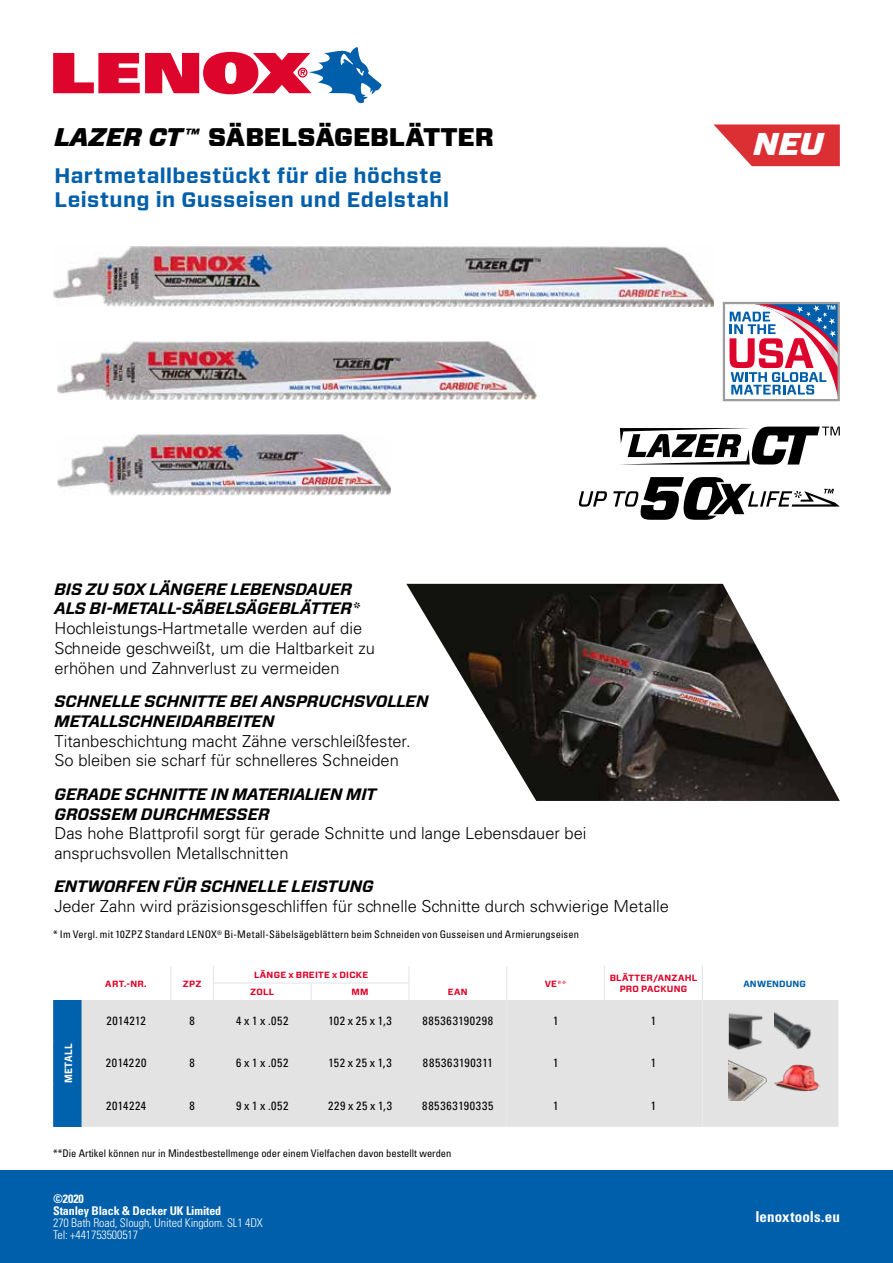
<style>
.page{position:relative;width:893px;height:1263px;background:#fff}
.page>*{position:absolute;margin:0;border:0;box-sizing:border-box;transform-origin:0 0}
.t1{font:italic 900 31.5px "Forza";color:#fff}
.t2{font:900 25.5px "Forza";letter-spacing:-.005em;color:#000}
.t3{font:700 21px/24px "Forza";letter-spacing:.02em;color:#005faa}
.t4{font:300 16.5px/19.8px "Univers LT Std";color:#000}
.t5{font:italic 700 16.5px/19.8px "Forza";color:#000}
.t6{font:700 condensed 15px "Univers LT Std";letter-spacing:.005em;color:#fff}
.t7{font:condensed 12px "Univers LT Std";letter-spacing:.055em;color:#000}
.t8{font:300 condensed 12px/12px "Univers LT Std";letter-spacing:-.01em;color:#fff}
.t9{font:700 condensed 12px/12px "Univers LT Std";letter-spacing:-.01em;color:#fff}
.t10{font:condensed 12px "Univers LT Std";letter-spacing:.03em;color:#000}
.t11{font:condensed 10.5px "Univers LT Std";letter-spacing:.005em;color:#000}
.t12{font:700 10.5px "Forza";letter-spacing:.02em;color:#fff;scale:.9 1}
.t13{font:700 9px/10.5px "Forza";letter-spacing:.025em;color:#dd052b;text-align:center}
.t14{font:700 9px "Forza";letter-spacing:.015em;color:#005faa}
.s1{font-style:italic}
</style>
<div class="page">
<svg style="left:53px;top:47px;width:329px;height:56px"></svg>
<div style="left:0;top:1170px;width:893px;height:93px;background:#005faa"></div>
<svg style="left:723px;top:302px;width:117px;height:99px"></svg>
<svg style="left:619px;top:427px;width:221px;height:37px"></svg>
<svg style="left:579px;top:491px;width:28px;height:16px"></svg>
<svg style="left:613px;top:477px;width:227px;height:43px"></svg>
<img style="left:406px;top:584px;width:434px;height:217px">
<img style="left:53px;top:247px;width:661px;height:60px">
<img style="left:57px;top:341px;width:479px;height:58px">
<img style="left:57px;top:434px;width:334px;height:61px">
<div style="left:54px;top:1000px;width:28px;height:127px;background:#0061ad"></div>
<div style="left:82px;top:1000px;width:756px;height:127px;background:#e3e3e3"></div>
<svg style="left:213px;top:966px;width:1px;height:34px"></svg>
<svg style="left:311px;top:984px;width:1px;height:16px"></svg>
<svg style="left:409px;top:966px;width:1px;height:34px"></svg>
<svg style="left:506px;top:966px;width:197px;height:161px"></svg>
<hr style="left:213px;top:983px;width:98px;height:1px;background:#e3e3e3">
<hr style="left:311px;top:983px;width:98px;height:1px;background:#e3e3e3">
<svg style="left:170px;top:966px;width:1px;height:34px"></svg>
<hr style="left:53px;top:1000px;width:2px;height:42px;background:#0061ad">
<hr style="left:53px;top:1042px;width:2px;height:42px;background:#0061ad">
<hr style="left:53px;top:1084px;width:2px;height:43px;background:#0061ad">
<img style="left:775px;top:1058px;width:44px;height:38px">
<img style="left:729px;top:1012px;width:39px;height:41px">
<img style="left:729px;top:1059px;width:38px;height:41px">
<img style="left:775px;top:1012px;width:39px;height:40px">
<svg style="left:713px;top:124px;width:127px;height:42px;background:#e15155"></svg>
<h2 class="t2" style="left:54px;top:120px;width:441px"><span class="s1">LAZER CT</span><sup>™</sup> SÄBELSÄGEBLÄTTER</h2>
<p class="t3" style="left:54px;top:164px;width:396px">Hartmetallbestückt für die höchste<br>Leistung in Gusseisen und Edelstahl</p>
<h1 class="t1" style="left:754px;top:123px;width:72px">NEU</h1>
<p class="t5" style="left:54px;top:579px;width:307px">BIS ZU 50X LÄNGERE LEBENSDAUER<br>ALS BI-METALL-SÄBELSÄGEBLÄTTER*</p>
<p class="t4" style="left:54px;top:618px;width:322px">Hochleistungs-Hartmetalle werden auf die<br>Schneide geschweißt, um die Haltbarkeit zu erhöhen und Zahnverlust zu vermeiden</p>
<p class="t5" style="left:54px;top:691px;width:375px">SCHNELLE SCHNITTE BEI ANSPRUCHSVOLLEN<br>METALLSCHNEIDARBEITEN</p>
<p class="t4" style="left:54px;top:731px;width:358px">Titanbeschichtung macht Zähne verschleißfester.<br>So bleiben sie scharf für schnelleres Schneiden</p>
<p class="t5" style="left:54px;top:784px;width:323px">GERADE SCHNITTE IN MATERIALIEN MIT<br>GROSSEM DURCHMESSER</p>
<p class="t4" style="left:54px;top:824px;width:533px">Das hohe Blattprofil sorgt für gerade Schnitte und lange Lebensdauer bei anspruchsvollen Metallschnitten</p>
<p class="t5" style="left:54px;top:877px;width:321px">ENTWORFEN FÜR SCHNELLE LEISTUNG</p>
<p class="t4" style="left:54px;top:896px;width:616px">Jeder Zahn wird präzisionsgeschliffen für schnelle Schnitte durch schwierige Metalle</p>
<p class="t11" style="left:53px;top:928px;width:527px">* Im Vergl. mit 10ZPZ Standard LENOX<sup>®</sup> Bi-Metall-Säbelsägeblättern beim Schneiden von Gusseisen und Armierungseisen</p>
<p class="t12" style="left:62px;top:1083px;width:45px;rotate:-90deg">METALL</p>
<p class="t13" style="left:105px;top:978px;width:43px">ART.-NR.</p>
<p class="t13" style="left:183px;top:978px;width:20px">ZPZ</p>
<p class="t13" style="left:254px;top:970px;width:116px">LÄNGE x BREITE x DICKE</p>
<p class="t13" style="left:250px;top:987px;width:25px">ZOLL</p>
<p class="t13" style="left:352px;top:987px;width:18px">MM</p>
<p class="t13" style="left:448px;top:987px;width:21px">EAN</p>
<p class="t13" style="left:545px;top:978px;width:23px">VE**</p>
<p class="t13" style="left:610px;top:973px;width:89px">BLÄTTER/ANZAHL<br>PRO PACKUNG</p>
<p class="t14" style="left:743px;top:977px;width:64px">ANWENDUNG</p>
<p class="t10" style="left:107px;top:1013px;width:41px">2014212</p>
<p class="t7" style="left:189px;top:1013px;width:7px">8</p>
<p class="t7" style="left:236px;top:1013px;width:54px">4 x 1 x .052</p>
<p class="t7" style="left:328px;top:1013px;width:65px">102 x 25 x 1,3</p>
<p class="t7" style="left:422px;top:1013px;width:72px">885363190298</p>
<p class="t7" style="left:553px;top:1013px;width:7px">1</p>
<p class="t7" style="left:651px;top:1013px;width:7px">1</p>
<p class="t7" style="left:106px;top:1055px;width:42px">2014220</p>
<p class="t7" style="left:189px;top:1055px;width:7px">8</p>
<p class="t7" style="left:236px;top:1055px;width:54px">6 x 1 x .052</p>
<p class="t7" style="left:328px;top:1055px;width:65px">152 x 25 x 1,3</p>
<p class="t7" style="left:423px;top:1055px;width:71px">885363190311</p>
<p class="t7" style="left:553px;top:1055px;width:7px">1</p>
<p class="t7" style="left:651px;top:1055px;width:7px">1</p>
<p class="t7" style="left:106px;top:1098px;width:42px">2014224</p>
<p class="t7" style="left:189px;top:1098px;width:7px">8</p>
<p class="t7" style="left:236px;top:1098px;width:54px">9 x 1 x .052</p>
<p class="t7" style="left:328px;top:1098px;width:66px">229 x 25 x 1,3</p>
<p class="t7" style="left:422px;top:1098px;width:73px">885363190335</p>
<p class="t7" style="left:553px;top:1098px;width:7px">1</p>
<p class="t7" style="left:651px;top:1098px;width:7px">1</p>
<p class="t11" style="left:53px;top:1146px;width:400px">**Die Artikel können nur in Mindestbestellmenge oder einem Vielfachen davon bestellt werden</p>
<p class="t9" style="left:53px;top:1193px;width:170px">©2020<br>Stanley Black &amp; Decker UK Limited</p>
<p class="t8" style="left:53px;top:1217px;width:211px">270 Bath Road, Slough, United Kingdom. SL1 4DX<br>Tel: +441753500517</p>
<p class="t6" style="left:755px;top:1207px;width:86px">lenoxtools.eu</p>
</div>
